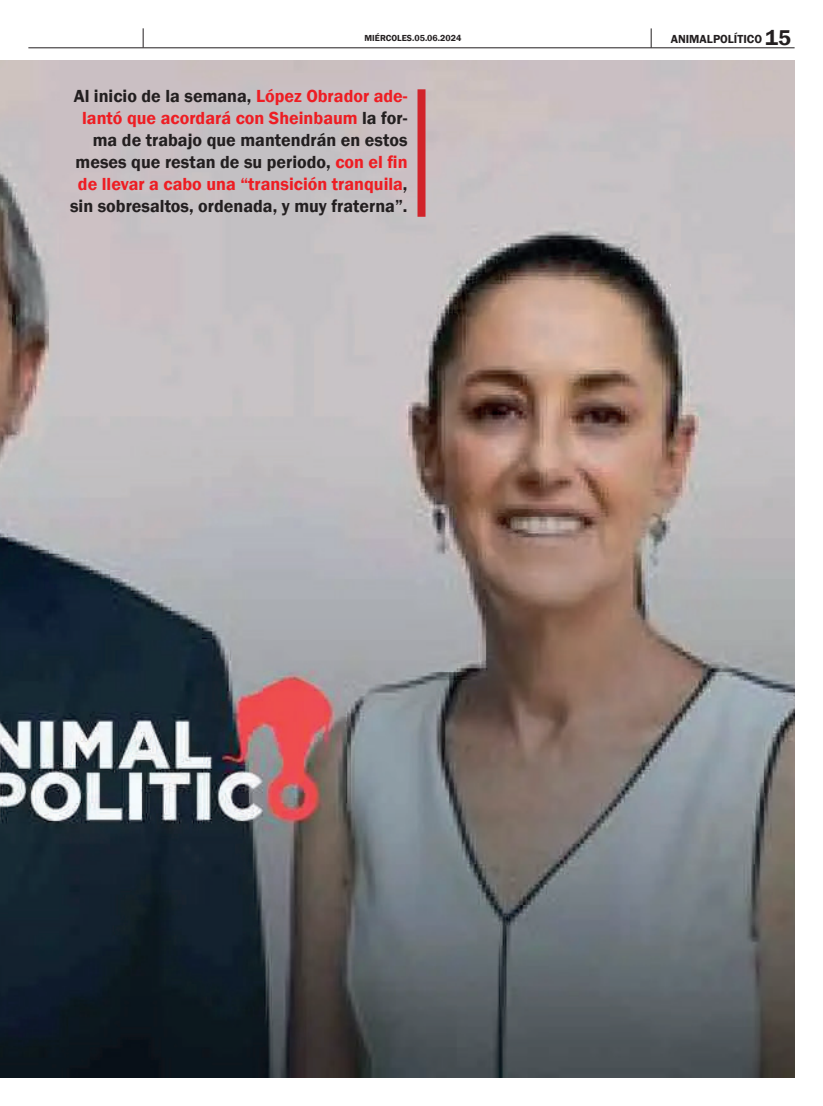
<style>
.page{position:relative;width:823px;height:1106px;background:#fff}
.page>*{position:absolute;margin:0;border:0;box-sizing:border-box;transform-origin:0 0}
.t1{font:600 22px "Franklin Gothic";color:#231f20}
.t2{font:600 18px/22px "Franklin Gothic";color:#231f20;text-align:right}
.t3{font:600 12px "Franklin Gothic";color:#231f20}
.t4{font:600 9px "Franklin Gothic";color:#231f20}
.s1{color:#ee1d23}
</style>
<div class="page">
<img style="left:0;top:60px;width:794px;height:1017px">
<hr style="left:28px;top:47px;width:766px;height:1px;background:#231f20">
<svg style="left:650px;top:28px;width:1px;height:20px"></svg>
<svg style="left:143px;top:28px;width:1px;height:19px"></svg>
<div style="left:417px;top:89px;width:8px;height:128px;background:#d1232a"></div>
<p class="t4" style="left:364px;top:32px;width:98px">MIÉRCOLES.05.06.2024</p>
<p class="t3" style="left:670px;top:32px;width:93px">ANIMALPOLÍTICO</p>
<p class="t1" style="left:764px;top:24px;width:27px">15</p>
<p class="t2" style="left:70px;top:85px;width:339px">Al inicio de la semana, <span class="s1">López Obrador ade&shy;lantó que acordará con Sheinbaum</span> la for&shy;ma de trabajo que mantendrán en estos meses que restan de su periodo, <span class="s1">con el fin de llevar a cabo una “transición tranquila</span>, sin sobresaltos, ordenada, y muy fraterna”.</p>
</div>
